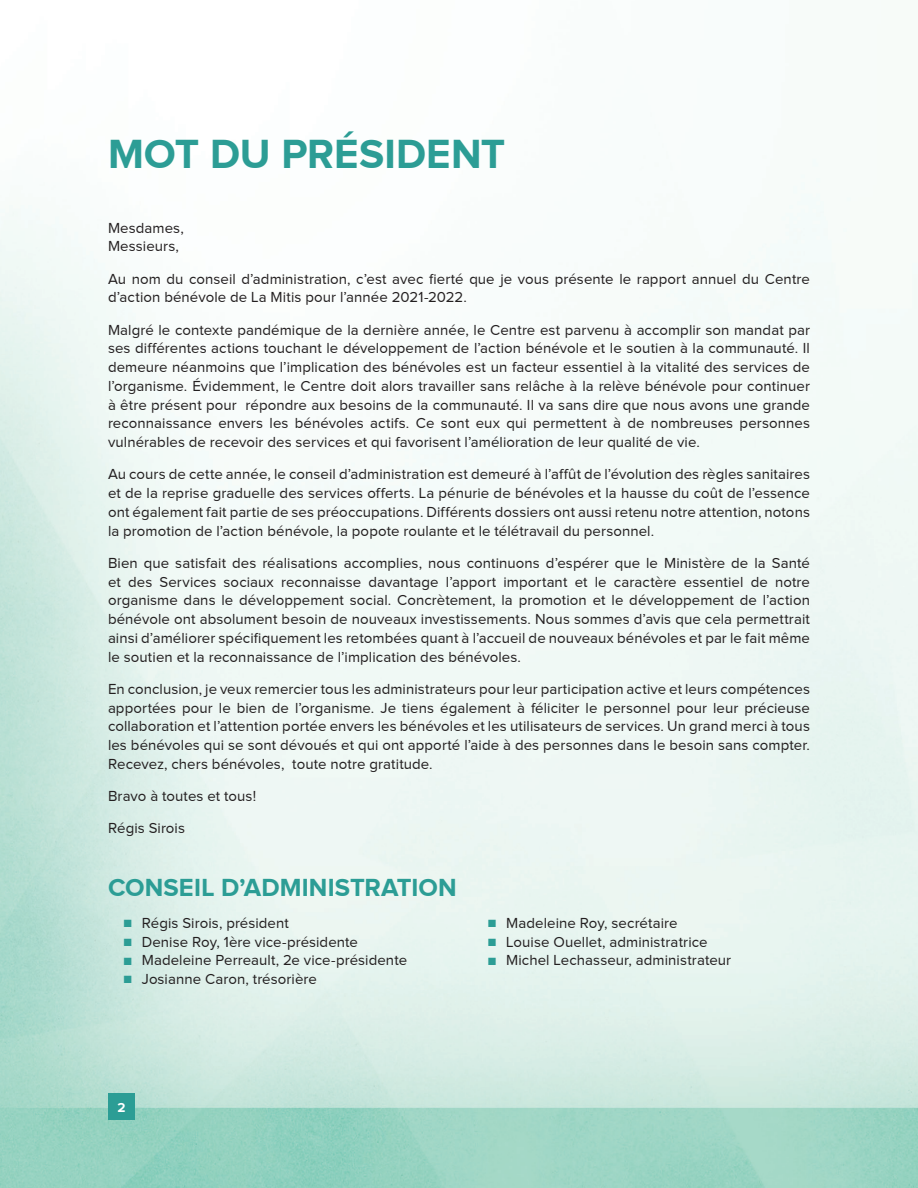
<style>
.page{position:relative;width:918px;height:1188px;background:#fff}
.page>*{position:absolute;margin:0;border:0;box-sizing:border-box;transform-origin:0 0}
.t1{font:700 42px "Proxima Nova";color:#2c9d95}
.t2{font:700 25.5px "Proxima Nova";letter-spacing:.005em;color:#2c9d95}
.t3{font:15px/18.8px "Proxima Nova";letter-spacing:.005em;color:#231f20;text-align:justify}
.t4{font:700 13.5px "Proxima Nova";color:#fff}
.s1{color:#2c9d95}
</style>
<div class="page">
<img style="left:0;top:159px;width:918px;height:1029px">
<div style="left:108px;top:1094px;width:27px;height:26px;background:#2c9d95"></div>
<h1 class="t1" style="left:108px;top:130px;width:399px">MOT DU PRÉSIDENT</h1>
<p class="t3" style="left:108px;top:218px;width:77px">Mesdames,<br>Messieurs,</p>
<p class="t3" style="left:108px;top:269px;width:703px">Au nom du conseil d’administration, c’est avec fierté que je vous présente le rapport annuel du Centre d’action bénévole de La Mitis pour l’année 2021-2022.</p>
<p class="t3" style="left:108px;top:320px;width:704px">Malgré le contexte pandémique de la dernière année, le Centre est parvenu à accomplir son mandat par ses différentes actions touchant le développement de l’action bénévole et le soutien à la communauté. Il demeure néanmoins que l’implication des bénévoles est un facteur essentiel à la vitalité des services de l’organisme. Évidemment, le Centre doit alors travailler sans relâche à la relève bénévole pour continuer à être présent pour répondre aux besoins de la communauté. Il va sans dire que nous avons une grande reconnaissance envers les bénévoles actifs. Ce sont eux qui permettent à de nombreuses personnes vulnérables de recevoir des services et qui favorisent l’amélioration de leur qualité de vie.</p>
<p class="t3" style="left:108px;top:465px;width:704px">Au cours de cette année, le conseil d’administration est demeuré à l’affût de l’évolution des règles sanitaires et de la reprise graduelle des services offerts. La pénurie de bénévoles et la hausse du coût de l’essence ont également fait partie de ses préoccupations. Différents dossiers ont aussi retenu notre attention, notons la promotion de l’action bénévole, la popote roulante et le télétravail du personnel.</p>
<p class="t3" style="left:108px;top:553px;width:704px">Bien que satisfait des réalisations accomplies, nous continuons d’espérer que le Ministère de la Santé et des Services sociaux reconnaisse davantage l’apport important et le caractère essentiel de notre organisme dans le développement social. Concrètement, la promotion et le développement de l’action bénévole ont absolument besoin de nouveaux investissements. Nous sommes d’avis que cela permettrait ainsi d’améliorer spécifiquement les retombées quant à l’accueil de nouveaux bénévoles et par le fait même le soutien et la reconnaissance de l’implication des bénévoles.</p>
<p class="t3" style="left:108px;top:679px;width:704px">En conclusion, je veux remercier tous les administrateurs pour leur participation active et leurs compétences apportées pour le bien de l’organisme. Je tiens également à féliciter le personnel pour leur précieuse collaboration et l’attention portée envers les bénévoles et les utilisateurs de services. Un grand merci à tous les bénévoles qui se sont dévoués et qui ont apporté l’aide à des personnes dans le besoin sans compter.<br>Recevez, chers bénévoles, toute notre gratitude.</p>
<p class="t3" style="left:108px;top:780px;width:150px;line-height:32.2px">Bravo à toutes et tous!<br>Régis Sirois</p>
<h2 class="t2" style="left:108px;top:873px;width:350px">CONSEIL D’ADMINISTRATION</h2>
<p class="t3" style="left:124px;top:913px;width:167px"><span class="s1">■</span> Régis Sirois, président</p>
<p class="t3" style="left:124px;top:932px;width:236px"><span class="s1">■</span> Denise Roy, 1ère vice-présidente</p>
<p class="t3" style="left:124px;top:951px;width:285px"><span class="s1">■</span> Madeleine Perreault, 2e vice-présidente</p>
<p class="t3" style="left:124px;top:969px;width:195px"><span class="s1">■</span> Josianne Caron, trésorière</p>
<p class="t3" style="left:488px;top:913px;width:191px"><span class="s1">■</span> Madeleine Roy, secrétaire</p>
<p class="t3" style="left:488px;top:932px;width:221px"><span class="s1">■</span> Louise Ouellet, administratrice</p>
<p class="t3" style="left:488px;top:951px;width:244px"><span class="s1">■</span> Michel Lechasseur, administrateur</p>
<p class="t4" style="left:117px;top:1100px;width:10px">2</p>
</div>
